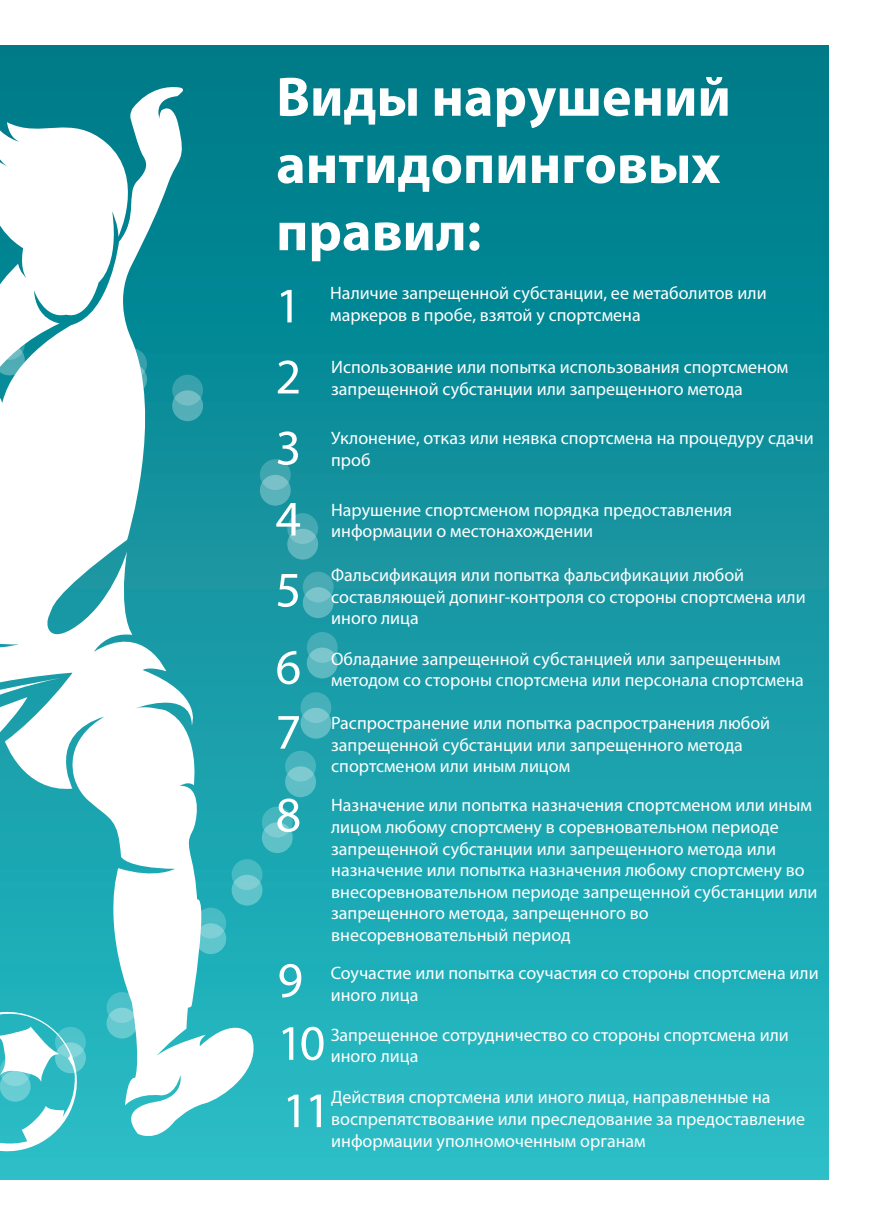
<style>
.page{position:relative;width:874px;height:1225px;background:#fff}
.page>*{position:absolute;margin:0;border:0;box-sizing:border-box;transform-origin:0 0}
.t1{font:700 56px/67.2px "Myriad Pro";color:#fff}
.t2{font:50px/71px "Myriad Pro";color:#fff}
.t3{font:18px/21.6px "Myriad Pro";color:#fff}
</style>
<div class="page">
<div style="left:0;top:45px;width:828px;height:1134px;background:linear-gradient(to bottom,#007886,#2bbcc5)"></div>
<svg style="left:264px;top:472px;width:73px;height:482px"></svg>
<svg style="left:0;top:86px;width:264px;height:1058px"></svg>
<svg style="left:0;top:990px;width:139px;height:171px"></svg>
<h1 class="t1" style="left:276px;top:61px;width:456px">Виды нарушений антидопинговых правил:</h1>
<h2 class="t2" style="left:275px;top:269px;width:27px;text-align:justify">1<br>2<br>3<br>4<br>5</h2>
<p class="t3" style="left:330px;top:282px;width:438px">Наличие запрещенной субстанции, ее метаболитов или маркеров в пробе, взятой у спортсмена</p>
<p class="t3" style="left:331px;top:356px;width:458px">Использование или попытка использования спортсменом запрещенной субстанции или запрещенного метода</p>
<p class="t3" style="left:331px;top:427px;width:484px">Уклонение, отказ или неявка спортсмена на процедуру сдачи проб</p>
<p class="t3" style="left:331px;top:499px;width:402px">Нарушение спортсменом порядка предоставления информации о местонахождении</p>
<p class="t3" style="left:331px;top:564px;width:476px">Фальсификация или попытка фальсификации любой составляющей допинг-контроля со стороны спортсмена или иного лица</p>
<p class="t3" style="left:331px;top:647px;width:474px">Обладание запрещенной субстанцией или запрещенным методом со стороны спортсмена или персонала спортсмена</p>
<p class="t3" style="left:331px;top:712px;width:440px">Распространение или попытка распространения любой запрещенной субстанции или запрещенного метода спортсменом или иным лицом</p>
<p class="t3" style="left:331px;top:794px;width:487px">Назначение или попытка назначения спортсменом или иным лицом любому спортсмену в соревновательном периоде запрещенной субстанции или запрещенного метода или назначение или попытка назначения любому спортсмену во внесоревновательном периоде запрещенной субстанции или запрещенного метода, запрещенного во внесоревновательный период</p>
<p class="t3" style="left:330px;top:962px;width:489px">Соучастие или попытка соучастия со стороны спортсмена или иного лица</p>
<p class="t3" style="left:330px;top:1023px;width:459px">Запрещенное сотрудничество со стороны спортсмена или иного лица</p>
<p class="t3" style="left:331px;top:1086px;width:475px">Действия спортсмена или иного лица, направленные на воспрепятствование или преследование за предоставление информации уполномоченным органам</p>
<h2 class="t2" style="left:275px;top:634px;width:27px;line-height:64.8px">6<br>7</h2>
<h2 class="t2" style="left:275px;top:778px;width:27px">8</h2>
<h2 class="t2" style="left:277px;top:948px;width:50px;line-height:62.8px">9<br>10</h2>
<h2 class="t2" style="left:282px;top:1074px;width:50px">11</h2>
</div>
